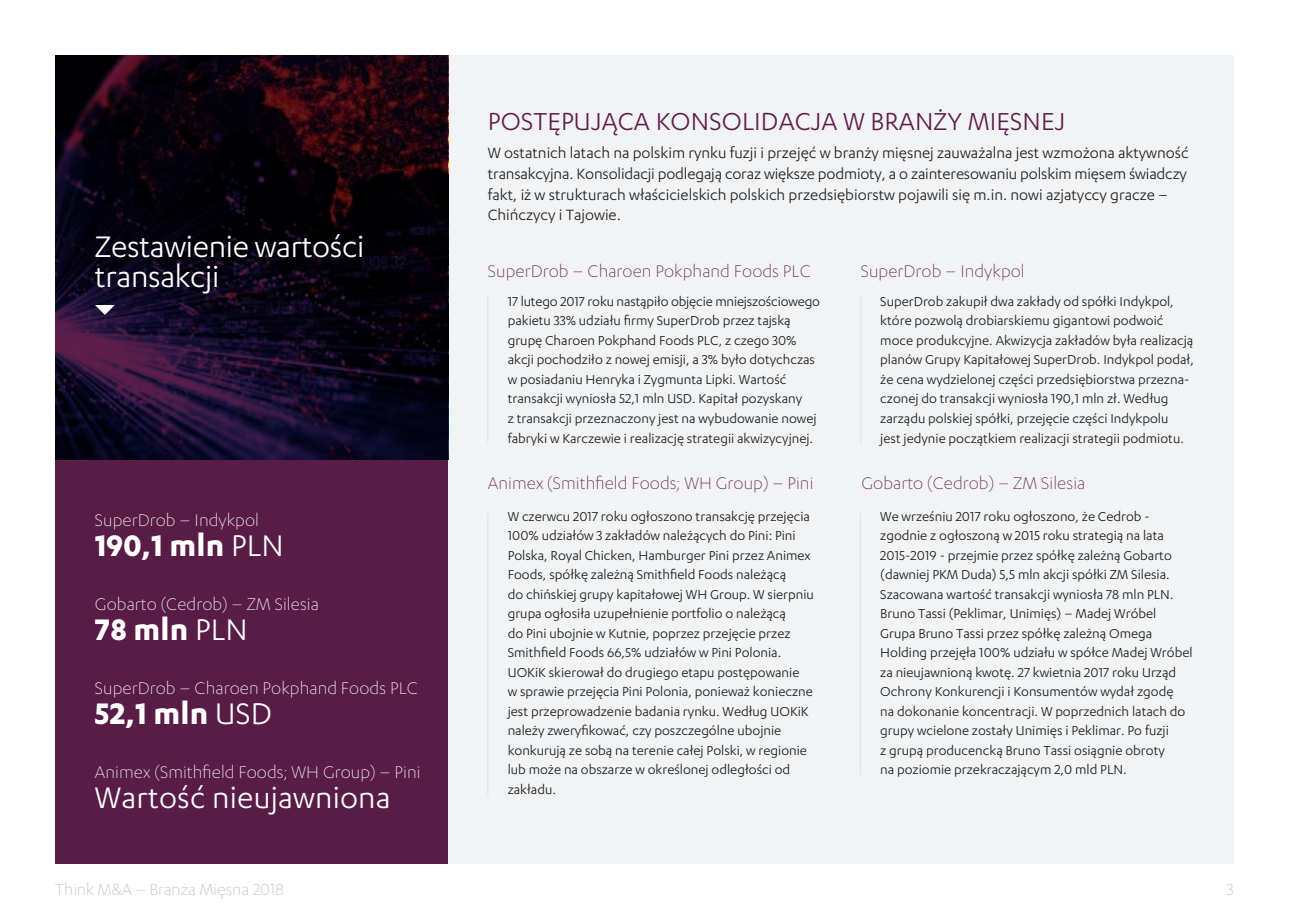
<style>
.page{position:relative;width:1289px;height:919px;background:#fff}
.page>*{position:absolute;margin:0;border:0;box-sizing:border-box;transform-origin:0 0}
.t1{font:34.5px/30px "Karbon";letter-spacing:-.01em;color:#fff}
.t2{font:700 34.5px "Karbon";letter-spacing:.005em;color:#fff}
.t3{font:28.5px "Karbon";letter-spacing:.005em;color:#5e1e4b}
.t4{font:300 19.5px "Karbon";letter-spacing:.005em;color:#5e1e4b}
.t5{font:300 19.5px "Karbon";letter-spacing:.005em;color:#fff}
.t6{font:300 18.6px "Karbon";color:#bcbdc0}
.t7{font:17.25px/20.7px "Karbon";color:#231f20}
.t8{font:15px/19.5px "Karbon";color:#1b1b19}
.s1{font-weight:400}
</style>
<div class="page">
<div style="left:55px;top:55px;width:1178px;height:808px;background:#f2f3f4"></div>
<div style="left:55px;top:55px;width:393px;height:808px;background:#5e1e4b"></div>
<svg style="left:55px;top:55px;width:393px;height:404px;background:#110617"></svg>
<hr style="left:428px;top:0;width:1px;height:918px;background:#a8a9ad">
<hr style="left:467px;top:0;width:1px;height:918px;background:#a8a9ad">
<svg style="left:408px;top:55px;width:20px;height:809px"></svg>
<svg style="left:468px;top:296px;width:40px;height:568px"></svg>
<svg style="left:860px;top:296px;width:20px;height:568px"></svg>
<hr style="left:859px;top:512px;width:2px;height:263px;background:#e6e7e9">
<hr style="left:487px;top:512px;width:1px;height:283px;background:#e6e7e9">
<svg style="left:75px;top:55px;width:40px;height:809px"></svg>
<h1 class="t1" style="left:95px;top:231px;width:271px">Zestawienie wartości transakcji</h1>
<h3 class="t5" style="left:95px;top:509px;width:165px">SuperDrob – Indykpol</h3>
<h1 class="t2" style="left:95px;top:525px;width:190px">190,1 mln <span class="s1">PLN</span></h1>
<h3 class="t5" style="left:95px;top:593px;width:225px">Gobarto (Cedrob) – ZM Silesia</h3>
<h1 class="t2" style="left:95px;top:609px;width:154px">78 mln <span class="s1">PLN</span></h1>
<h3 class="t5" style="left:95px;top:677px;width:324px">SuperDrob – Charoen Pokphand Foods PLC</h3>
<h1 class="t2" style="left:95px;top:693px;width:179px">52,1 mln <span class="s1">USD</span></h1>
<h3 class="t5" style="left:95px;top:761px;width:327px">Animex (Smithfield Foods; WH Group) – Pini</h3>
<h1 class="t1" style="left:95px;top:781px;width:297px">Wartość nieujawniona</h1>
<h2 class="t3" style="left:488px;top:106px;width:579px">POSTĘPUJĄCA KONSOLIDACJA W BRANŻY MIĘSNEJ</h2>
<p class="t7" style="left:488px;top:142px;width:702px">W ostatnich latach na polskim rynku fuzji i przejęć w branży mięsnej zauważalna jest wzmożona aktywność transakcyjna. Konsolidacji podlegają coraz większe podmioty, a o zainteresowaniu polskim mięsem świadczy fakt, iż w strukturach właścicielskich polskich przedsiębiorstw pojawili się m.in. nowi azjatyccy gracze – Chińczycy i Tajowie.</p>
<h3 class="t4" style="left:488px;top:260px;width:324px">SuperDrob – Charoen Pokphand Foods PLC</h3>
<h3 class="t4" style="left:860px;top:260px;width:165px">SuperDrob – Indykpol</h3>
<p class="t8" style="left:507px;top:291px;width:314px">17 lutego 2017 roku nastąpiło objęcie mniejszościowego pakietu 33% udziału firmy SuperDrob przez tajską grupę Charoen Pokphand Foods PLC, z czego 30% akcji pochodziło z nowej emisji, a 3% było dotychczas w posiadaniu Henryka i Zygmunta Lipki. Wartość transakcji wyniosła 52,1 mln USD. Kapitał pozyskany<br>z transakcji przeznaczony jest na wybudowanie nowej fabryki w Karczewie i realizację strategii akwizycyjnej.</p>
<h3 class="t4" style="left:488px;top:472px;width:327px">Animex (Smithfield Foods; WH Group) – Pini</h3>
<p class="t8" style="left:507px;top:506px;width:308px">W czerwcu 2017 roku ogłoszono transakcję przejęcia 100% udziałów 3 zakładów należących do Pini: Pini Polska, Royal Chicken, Hamburger Pini przez Animex Foods, spółkę zależną Smithfield Foods należącą<br>do chińskiej grupy kapitałowej WH Group. W sierpniu grupa ogłosiła uzupełnienie portfolio o należącą<br>do Pini ubojnie w Kutnie, poprzez przejęcie przez Smithfield Foods 66,5% udziałów w Pini Polonia.<br>UOKiK skierował do drugiego etapu postępowanie<br>w sprawie przejęcia Pini Polonia, ponieważ konieczne jest przeprowadzenie badania rynku. Według UOKiK należy zweryfikować, czy poszczególne ubojnie konkurują ze sobą na terenie całej Polski, w regionie lub może na obszarze w określonej odległości od zakładu.</p>
<p class="t8" style="left:880px;top:291px;width:315px">SuperDrob zakupił dwa zakłady od spółki Indykpol, które pozwolą drobiarskiemu gigantowi podwoić moce produkcyjne. Akwizycja zakładów była realizacją planów Grupy Kapitałowej SuperDrob. Indykpol podał, że cena wydzielonej części przedsiębiorstwa przezna&shy;czonej do transakcji wyniosła 190,1 mln zł. Według zarządu polskiej spółki, przejęcie części Indykpolu<br>jest jedynie początkiem realizacji strategii podmiotu.</p>
<h3 class="t4" style="left:861px;top:472px;width:225px">Gobarto (Cedrob) – ZM Silesia</h3>
<p class="t8" style="left:880px;top:506px;width:314px">We wrześniu 2017 roku ogłoszono, że Cedrob - zgodnie z ogłoszoną w 2015 roku strategią na lata 2015-2019 - przejmie przez spółkę zależną Gobarto (dawniej PKM Duda) 5,5 mln akcji spółki ZM Silesia.<br>Szacowana wartość transakcji wyniosła 78 mln PLN.<br>Bruno Tassi (Peklimar, Unimięs) – Madej Wróbel Grupa Bruno Tassi przez spółkę zależną Omega Holding przejęła 100% udziału w spółce Madej Wróbel za nieujawnioną kwotę. 27 kwietnia 2017 roku Urząd Ochrony Konkurencji i Konsumentów wydał zgodę<br>na dokonanie koncentracji. W poprzednich latach do grupy wcielone zostały Unimięs i Peklimar. Po fuzji<br>z grupą producencką Bruno Tassi osiągnie obroty<br>na poziomie przekraczającym 2,0 mld PLN.</p>
<p class="t6" style="left:55px;top:878px;width:230px">Think M&amp;A – Branża Mięsna 2018</p>
<p class="t6" style="left:1226px;top:878px;width:9px">3</p>
</div>
